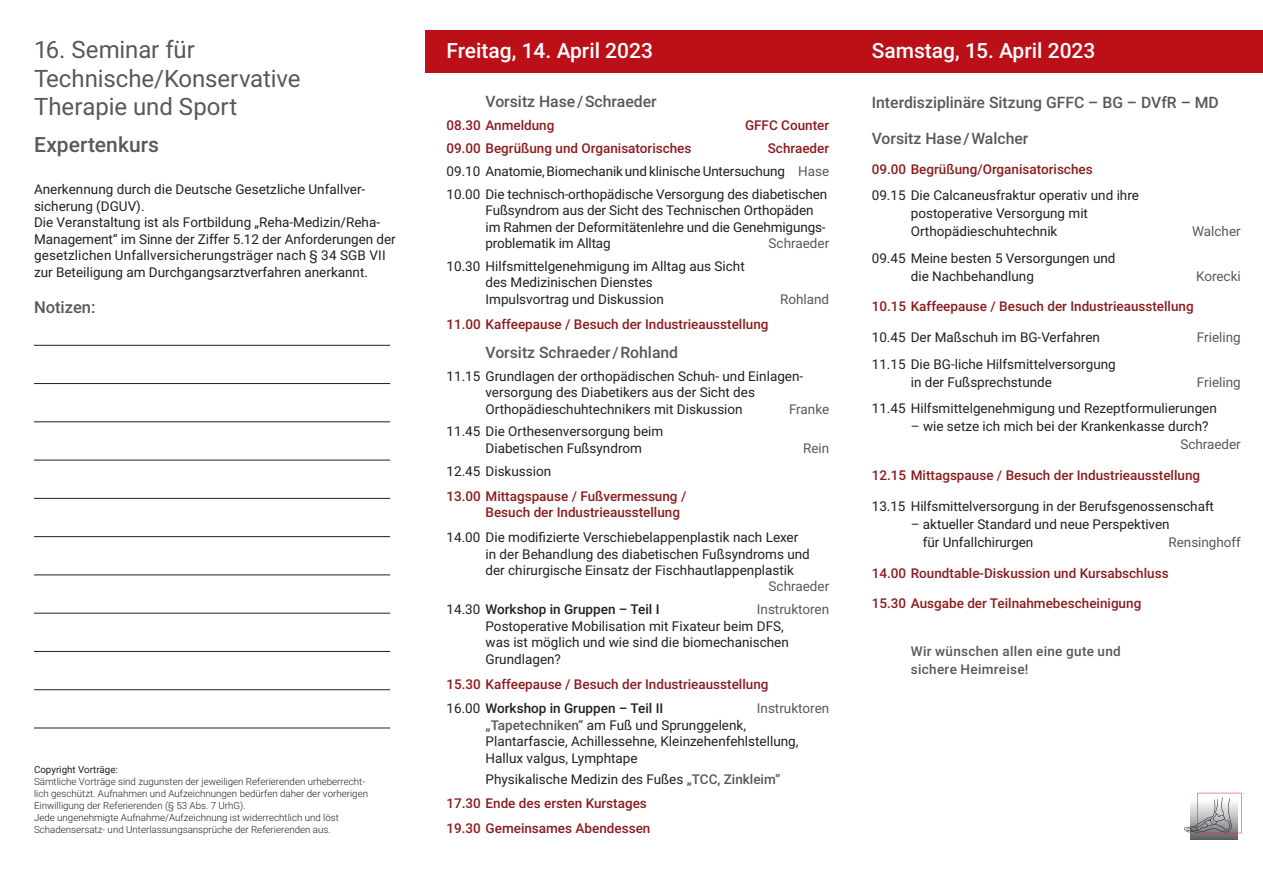
<style>
.page{position:relative;width:1263px;height:893px;background:#fff}
.page>*{position:absolute;margin:0;border:0;box-sizing:border-box;transform-origin:0 0}
.t1{font:24px/28.5px "Roboto";letter-spacing:-.005em;color:#57585a}
.t2{font:500 21px "Roboto";color:#fff}
.t3{font:500 21px "Roboto";color:#57585a}
.t4{font:500 16.5px "Roboto";color:#57585a}
.t5{font:500 15.75px "Roboto";color:#57585a}
.t6{font:13.5px/16.5px "Roboto";color:#231f20}
.t7{font:500 13.5px/24.9px "Roboto";color:#8a1d1f}
.t8{font:13.5px "Roboto";color:#57585a}
.t9{font:500 13.5px/18px "Roboto";letter-spacing:.025em;color:#57585a}
.t10{font:500 13.5px "Roboto";color:#231f20}
.t11{font:300 9.75px/12px "Roboto";color:#231f20}
.t12{font:9.75px "Roboto";color:#231f20}
.s1{font-weight:500;color:#8a1d1f}
.s2{color:#57585a}
.s3{font-weight:400}
.s4{font-weight:400;color:#231f20}
.s5{color:#231f20}
.s6{font-weight:500;color:#57585a}
</style>
<div class="page">
<div style="left:425px;top:30px;width:838px;height:42px;background:#bb1018"></div>
<hr style="left:34px;top:345px;width:356px;height:1px;background:#231f20">
<hr style="left:34px;top:383px;width:356px;height:1px;background:#231f20">
<hr style="left:34px;top:422px;width:356px;height:1px;background:#231f20">
<hr style="left:34px;top:460px;width:356px;height:1px;background:#231f20">
<hr style="left:34px;top:498px;width:356px;height:1px;background:#231f20">
<hr style="left:34px;top:536px;width:356px;height:1px;background:#231f20">
<hr style="left:34px;top:575px;width:356px;height:1px;background:#231f20">
<hr style="left:34px;top:613px;width:356px;height:1px;background:#231f20">
<hr style="left:34px;top:651px;width:356px;height:1px;background:#231f20">
<hr style="left:34px;top:689px;width:356px;height:1px;background:#231f20">
<hr style="left:34px;top:728px;width:356px;height:1px;background:#231f20">
<div style="left:1190px;top:792px;width:47px;height:48px;background:linear-gradient(to right,#6a6b6e,#6a6b6e)"></div>
<svg style="left:1184px;top:793px;width:57px;height:40px"></svg>
<h1 class="t1" style="left:34px;top:35px;width:268px">16. Seminar für<br>Technische/Konservative<br>Therapie und Sport</h1>
<h2 class="t3" style="left:34px;top:130px;width:126px">Expertenkurs</h2>
<p class="t6" style="left:34px;top:181px;width:363px">Anerkennung durch die Deutsche Gesetzliche Unfallver&shy;sicherung (DGUV).<br>Die Veranstaltung ist als Fortbildung „Reha-Medizin/Reha-Management“ im Sinne der Ziffer 5.12 der Anforderungen der gesetzlichen Unfallversicherungsträger nach § 34 SGB VII zur Beteiligung am Durchgangsarztverfahren anerkannt.</p>
<p class="t4" style="left:34px;top:295px;width:63px">Notizen:</p>
<p class="t12" style="left:34px;top:763px;width:85px">Copyright Vorträge:</p>
<p class="t11" style="left:34px;top:776px;width:336px">Sämtliche Vorträge sind zugunsten der jeweiligen Referierenden urheberrecht&shy;lich geschützt. Aufnahmen und Aufzeichnungen bedürfen daher der vorherigen Einwilligung der Referierenden (§ 53 Abs. 7 UrhG).<br>Jede ungenehmigte Aufnahme/Aufzeichnung ist widerrechtlich und löst Schadensersatz- und Unterlassungsansprüche der Referierenden aus.</p>
<h2 class="t2" style="left:446px;top:36px;width:208px">Freitag, 14. April 2023</h2>
<p class="t5" style="left:485px;top:91px;width:173px">Vorsitz Hase/Schraeder</p>
<p class="t7" style="left:446px;top:112px;width:109px">08.30 Anmeldung</p>
<p class="t7" style="left:745px;top:112px;width:86px">GFFC Counter</p>
<p class="t7" style="left:446px;top:135px;width:246px">09.00 Begrüßung und Organisatorisches</p>
<p class="t6" style="left:446px;top:136px;width:384px;line-height:22.8px;text-align:justify;text-indent:321px"><span class="s1">Schraeder </span>09.10 Anatomie, Biomechanik und klinische Untersuchung <span class="s2">Hase </span>10.00 Die technisch-orthopädische Versorgung des diabetischen</p>
<p class="t6" style="left:485px;top:202px;width:342px">Fußsyndrom aus der Sicht des Technischen Orthopäden im Rahmen der Deformitätenlehre und die Genehmigungs&shy;problematik im Alltag</p>
<p class="t8" style="left:768px;top:234px;width:62px">Schraeder</p>
<p class="t6" style="left:485px;top:257px;width:261px;text-indent:-39px">10.30 Hilfsmittelgenehmigung im Alltag aus Sicht des Medizinischen Dienstes<br>Impulsvortrag und Diskussion</p>
<p class="t8" style="left:780px;top:289px;width:51px">Rohland</p>
<p class="t7" style="left:446px;top:311px;width:323px">11.00 Kaffeepause / Besuch der Industrieausstellung</p>
<p class="t5" style="left:485px;top:341px;width:194px">Vorsitz Schraeder/Rohland</p>
<p class="t6" style="left:485px;top:367px;width:319px;text-indent:-39px">11.15 Grundlagen der orthopädischen Schuh- und Einlagen&shy;versorgung des Diabetikers aus der Sicht des<br>Orthopädieschuhtechnikers mit Diskussion</p>
<p class="t8" style="left:789px;top:399px;width:42px">Franke</p>
<p class="t6" style="left:485px;top:423px;width:179px;text-indent:-39px">11.45 Die Orthesenversorgung beim<br>Diabetischen Fußsyndrom</p>
<p class="t8" style="left:803px;top:439px;width:28px">Rein</p>
<p class="t6" style="left:446px;top:462px;width:106px">12.45 Diskussion</p>
<p class="t7" style="left:485px;top:487px;width:202px;line-height:16.5px;text-indent:-39px">13.00 Mittagspause / Fußvermessung /<br>Besuch der Industrieausstellung</p>
<p class="t6" style="left:485px;top:528px;width:326px;text-indent:-39px">14.00 Die modifizierte Verschiebelappenplastik nach Lexer in der Behandlung des diabetischen Fußsyndroms und der chirurgische Einsatz der Fischhautlappenplastik</p>
<p class="t8" style="left:769px;top:577px;width:62px">Schraeder</p>
<p class="t10" style="left:446px;top:600px;width:214px"><span class="s3">14.30</span> Workshop in Gruppen – Teil I</p>
<p class="t8" style="left:757px;top:600px;width:74px">Instruktoren</p>
<p class="t6" style="left:485px;top:617px;width:305px">Postoperative Mobilisation mit Fixateur beim DFS, was ist möglich und wie sind die biomechanischen<br>Grundlagen?</p>
<p class="t7" style="left:446px;top:671px;width:323px">15.30 Kaffeepause / Besuch der Industrieausstellung<br><span class="s4">16.00</span> <span class="s5">Workshop in Gruppen – Teil II</span></p>
<p class="t8" style="left:757px;top:699px;width:74px">Instruktoren</p>
<p class="t6" style="left:485px;top:716px;width:314px"><span class="s6">„Tapetechniken“</span> am Fuß und Sprunggelenk,<br>Plantarfascie, Achillessehne, Kleinzehenfehlstellung,<br>Hallux valgus, Lymphtape</p>
<p class="t7" style="left:446px;top:766px;width:335px;text-indent:39px"><span class="s4">Physikalische Medizin des Fußes</span> <span class="s2">„TCC, Zinkleim“<br></span>17.30 Ende des ersten Kurstages<br>19.30 Gemeinsames Abendessen</p>
<h2 class="t2" style="left:872px;top:36px;width:225px">Samstag, 15. April 2023</h2>
<p class="t5" style="left:872px;top:91px;width:349px">Interdisziplinäre Sitzung GFFC – BG – DVfR – MD</p>
<p class="t5" style="left:872px;top:127px;width:158px">Vorsitz Hase/Walcher</p>
<p class="t7" style="left:872px;top:156px;width:222px">09.00 Begrüßung/Organisatorisches</p>
<p class="t6" style="left:911px;top:186px;width:230px;line-height:18px;text-indent:-39px">09.15 Die Calcaneusfraktur operativ und ihre postoperative Versorgung mit<br>Orthopädieschuhtechnik</p>
<p class="t8" style="left:1192px;top:222px;width:50px">Walcher</p>
<p class="t6" style="left:911px;top:248px;width:206px;line-height:18px;text-indent:-39px">09.45 Meine besten 5 Versorgungen und die Nachbehandlung</p>
<p class="t8" style="left:1196px;top:266px;width:46px">Korecki</p>
<p class="t7" style="left:872px;top:294px;width:323px">10.15 Kaffeepause / Besuch der Industrieausstellung</p>
<p class="t6" style="left:872px;top:329px;width:230px">10.45 Der Maßschuh im BG-Verfahren</p>
<p class="t8" style="left:1197px;top:328px;width:45px">Frieling</p>
<p class="t6" style="left:911px;top:354px;width:206px;line-height:18px;text-indent:-39px">11.15 Die BG-liche Hilfsmittelversorgung in der Fußsprechstunde</p>
<p class="t8" style="left:1197px;top:372px;width:45px">Frieling</p>
<p class="t6" style="left:872px;top:400px;width:347px">11.45 Hilfsmittelgenehmigung und Rezeptformulierungen</p>
<p class="t6" style="left:911px;top:418px;width:299px">– wie setze ich mich bei der Krankenkasse durch?</p>
<p class="t8" style="left:1180px;top:435px;width:62px">Schraeder</p>
<p class="t7" style="left:872px;top:462px;width:330px">12.15 Mittagspause / Besuch der Industrieausstellung</p>
<p class="t6" style="left:872px;top:497px;width:344px">13.15 Hilfsmittelversorgung in der Berufsgenossenschaft</p>
<p class="t6" style="left:923px;top:514px;width:248px;line-height:18px;text-indent:-12px">– aktueller Standard und neue Perspektiven für Unfallchirurgen</p>
<p class="t8" style="left:1168px;top:532px;width:74px">Rensinghoff</p>
<p class="t7" style="left:872px;top:560px;width:298px">14.00 Roundtable-Diskussion und Kursabschluss</p>
<p class="t7" style="left:872px;top:590px;width:271px">15.30 Ausgabe der Teilnahmebescheinigung</p>
<p class="t9" style="left:911px;top:642px;width:212px">Wir wünschen allen eine gute und sichere Heimreise!</p>
</div>
